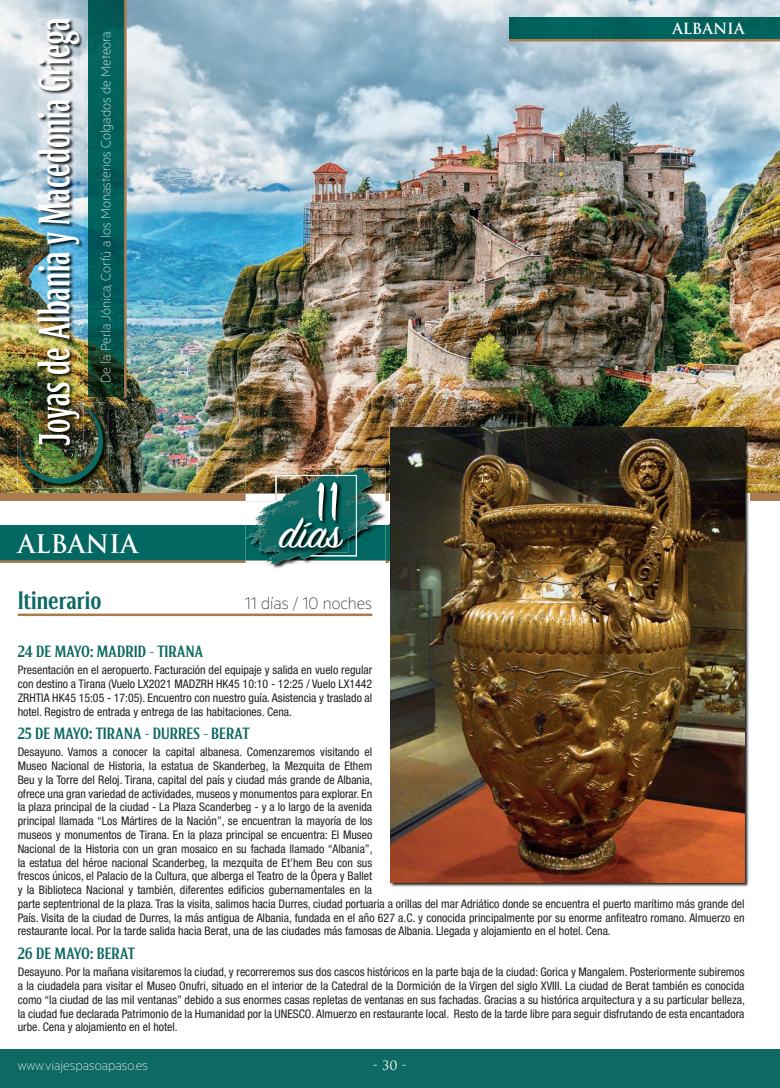
<style>
.page{position:relative;width:780px;height:1088px;background:#fff}
.page>*{position:absolute;margin:0;border:0;box-sizing:border-box;transform-origin:0 0}
.t1{font:47.25px "Sign Painter House Script";color:#fff}
.t2{font:43.75px "Schweppes";color:#fff;scale:.74 1}
.t3{font:25px "Schweppes";color:#0e6963}
.t4{font:700 25px "Trajan";color:#fff}
.t5{font:100 18.75px "Metric";color:#231f20}
.t6{font:16.25px "Schweppes";color:#0e6963}
.t7{font:100 15px "Metric";color:#fff}
.t8{font:700 15px "Trajan";color:#fff}
.t9{font:12.5px "Trajan";color:#fff}
.t10{font:condensed 11.88px/13.8px "Helvetica Neue";color:#231f20;text-align:justify}
</style>
<div class="page">
<div style="left:0;top:1049px;width:780px;height:39px;background:#0e6963"></div>
<img style="left:0;top:0;width:780px;height:494px">
<img style="left:38px;top:18px;width:45px;height:384px">
<svg style="left:0;top:494px;width:780px;height:7px"></svg>
<div style="left:509px;top:18px;width:271px;height:21px;background:#00625d"></div>
<hr style="left:18px;top:613px;width:354px;height:3px;background:#a97b50">
<hr style="left:509px;top:39px;width:271px;height:2px;background:#a97b50">
<img style="left:390px;top:501px;width:359px;height:386px">
<img style="left:390px;top:427px;width:354px;height:455px">
<img style="left:89px;top:0;width:35px;height:397px">
<hr style="left:124px;top:0;width:3px;height:397px;background:#a97b50">
<img style="left:0;top:402px;width:390px;height:161px">
<h2 class="t2" style="left:23px;top:445px;width:579px;rotate:-90deg">Joyas de Albania y Macedonia Griega</h2>
<p class="t8" style="left:672px;top:19px;width:74px">ALBANIA</p>
<p class="t7" style="left:97px;top:383px;width:353px;rotate:-90deg">De la Perla Jónica, Corfú a los Monasterios Colgados de Meteora</p>
<h3 class="t4" style="left:18px;top:528px;width:122px">ALBANIA</h3>
<h3 class="t3" style="left:18px;top:582px;width:85px">Itinerario</h3>
<h1 class="t1" style="left:279px;top:504px;width:63px">días</h1>
<h3 class="t5" style="left:245px;top:592px;width:129px">11 días / 10 noches</h3>
<h3 class="t6" style="left:18px;top:639px;width:187px">24 DE MAYO: MADRID - TIRANA</h3>
<p class="t10" style="left:18px;top:663px;width:356px">Presentación en el aeropuerto. Facturación del equipaje y salida en vuelo regular con destino a Tirana (Vuelo LX2021 MADZRH HK45 10:10 - 12:25 / Vuelo LX1442<br>ZRHTIA HK45 15:05 - 17:05). Encuentro con nuestro guía. Asistencia y traslado al hotel. Registro de entrada y entrega de las habitaciones. Cena.</p>
<h3 class="t6" style="left:18px;top:721px;width:233px">25 DE MAYO: TIRANA - DURRES - BERAT</h3>
<p class="t10" style="left:18px;top:745px;width:728px;text-align:left">Desayuno. Vamos a conocer la capital albanesa. Comenzaremos visitando el<br>Museo Nacional de Historia, la estatua de Skanderbeg, la Mezquita de Ethem<br>Beu y la Torre del Reloj. Tirana, capital del país y ciudad más grande de Albania,<br>ofrece una gran variedad de actividades, museos y monumentos para explorar. En<br>la plaza principal de la ciudad - La Plaza Scanderbeg - y a lo largo de la avenida<br>principal llamada “Los Mártires de la Nación”, se encuentran la mayoría de los<br>museos y monumentos de Tirana. En la plaza principal se encuentra: El Museo<br>Nacional de la Historia con un gran mosaico en su fachada llamado “Albania”,<br>la estatua del héroe nacional Scanderbeg, la mezquita de Et’hem Beu con sus<br>frescos únicos, el Palacio de la Cultura, que alberga el Teatro de la Ópera y Ballet<br>y la Biblioteca Nacional y también, diferentes edificios gubernamentales en la<br>parte septentrional de la plaza. Tras la visita, salimos hacia Durres, ciudad portuaria a orillas del mar Adriático donde se encuentra el puerto marítimo más grande del País. Visita de la ciudad de Durres, la más antigua de Albania, fundada en el año 627 a.C. y conocida principalmente por su enorme anfiteatro romano. Almuerzo en restaurante local. Por la tarde salida hacia Berat, una de las ciudades más famosas de Albania. Llegada y alojamiento en el hotel. Cena.</p>
<h3 class="t6" style="left:18px;top:941px;width:119px">26 DE MAYO: BERAT</h3>
<p class="t10" style="left:18px;top:965px;width:728px">Desayuno. Por la mañana visitaremos la ciudad, y recorreremos sus dos cascos históricos en la parte baja de la ciudad: Gorica y Mangalem. Posteriormente subiremos a la ciudadela para visitar el Museo Onufri, situado en el interior de la Catedral de la Dormición de la Virgen del siglo XVIII. La ciudad de Berat también es conocida como “la ciudad de las mil ventanas” debido a sus enormes casas repletas de ventanas en sus fachadas. Gracias a su histórica arquitectura y a su particular belleza, la ciudad fue declarada Patrimonio de la Humanidad por la UNESCO. Almuerzo en restaurante local. Resto de la tarde libre para seguir disfrutando de esta encantadora urbe. Cena y alojamiento en el hotel.</p>
<p class="t7" style="left:18px;top:1057px;width:132px">www.viajespasoapaso.es</p>
<p class="t9" style="left:373px;top:1058px;width:35px">- 30 -</p>
</div>
